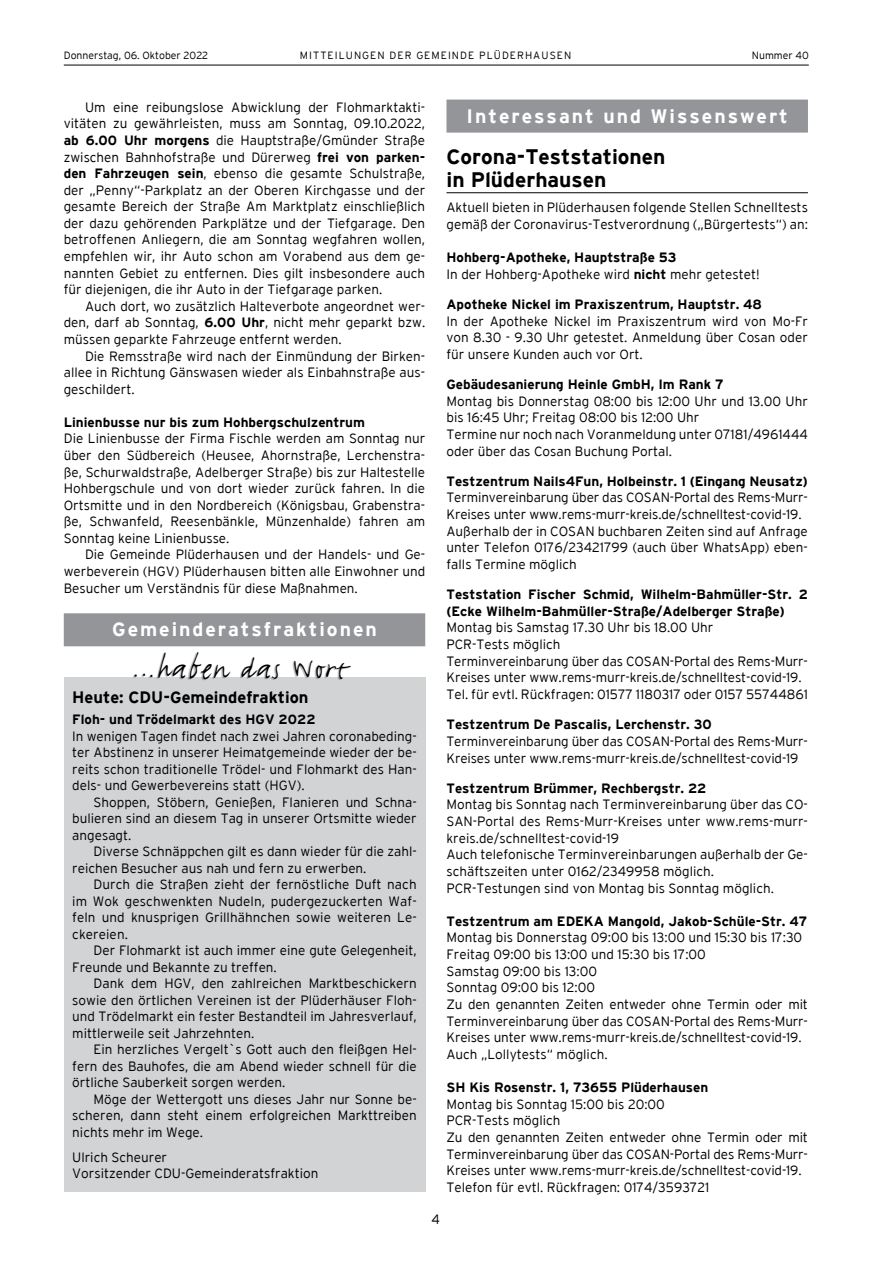
<style>
.page{position:relative;width:893px;height:1263px;background:#fff}
.page>*{position:absolute;margin:0;border:0;box-sizing:border-box;transform-origin:0 0}
.t1{font:34.5px "FF Justlefthand";letter-spacing:.05em;color:#000}
.t2{font:700 21px/22.6px "Interstate";color:#000}
.t3{font:700 19.5px "Interstate";letter-spacing:.1em;color:#fff}
.t4{font:700 16.5px "Interstate";color:#000}
.t5{font:300 13.5px/16.6px "Interstate";color:#000;text-align:justify}
.t6{font:700 13.5px/16.6px "Interstate";color:#000}
.t7{font:300 10.5px "Interstate";letter-spacing:.1em;color:#000}
.t8{font:300 10.5px "Interstate";color:#000}
.s1{font-weight:700}
</style>
<div class="page">
<hr style="left:64px;top:65px;width:745px;height:1px;background:#000">
<div style="left:64px;top:613px;width:361px;height:33px;background:#939598"></div>
<div style="left:64px;top:677px;width:361px;height:515px;background:#d1d3d4"></div>
<div style="left:446px;top:100px;width:362px;height:33px;background:#939598"></div>
<hr style="left:446px;top:192px;width:362px;height:1px;background:#000">
<p class="t8" style="left:64px;top:50px;width:146px">Donnerstag, 06. Oktober 2022</p>
<p class="t7" style="left:300px;top:50px;width:273px">Mitteilungen der Gem einde Plüderhausen</p>
<p class="t8" style="left:752px;top:50px;width:58px">Nummer 40</p>
<p class="t5" style="left:64px;top:99px;width:363px;text-indent:21px">Um eine reibungslose Abwicklung der Flohmarktakti&shy;vitäten zu gewährleisten, muss am Sonntag, 09.10.2022, <span class="s1">ab 6.00 Uhr morgens</span> die Hauptstraße/Gmünder Straße zwischen Bahnhofstraße und Dürerweg <span class="s1">frei von parken&shy;den Fahrzeugen sein</span>, ebenso die gesamte Schulstraße, der „Penny“-Parkplatz an der Oberen Kirchgasse und der gesamte Bereich der Straße Am Marktplatz einschließlich der dazu gehörenden Parkplätze und der Tiefgarage. Den betroffenen Anliegern, die am Sonntag wegfahren wollen, empfehlen wir, ihr Auto schon am Vorabend aus dem ge&shy;nannten Gebiet zu entfernen. Dies gilt insbesondere auch für diejenigen, die ihr Auto in der Tiefgarage parken.</p>
<p class="t5" style="left:64px;top:298px;width:363px;text-indent:21px">Auch dort, wo zusätzlich Halteverbote angeordnet wer&shy;den, darf ab Sonntag, <span class="s1">6.00 Uhr</span>, nicht mehr geparkt bzw. müssen geparkte Fahrzeuge entfernt werden.</p>
<p class="t5" style="left:64px;top:347px;width:363px;text-indent:21px">Die Remsstraße wird nach der Einmündung der Birken&shy;allee in Richtung Gänswasen wieder als Einbahnstraße aus&shy;geschildert.</p>
<p class="t6" style="left:64px;top:414px;width:303px">Linienbusse nur bis zum Hohbergschulzentrum</p>
<p class="t5" style="left:64px;top:430px;width:363px">Die Linienbusse der Firma Fischle werden am Sonntag nur über den Südbereich (Heusee, Ahornstraße, Lerchenstra&shy;ße, Schurwaldstraße, Adelberger Straße) bis zur Haltestelle Hohbergschule und von dort wieder zurück fahren. In die Ortsmitte und in den Nordbereich (Königsbau, Grabenstra&shy;ße, Schwanfeld, Reesenbänkle, Münzenhalde) fahren am Sonntag keine Linienbusse.</p>
<p class="t5" style="left:64px;top:546px;width:363px;text-indent:21px">Die Gemeinde Plüderhausen und der Handels- und Ge&shy;werbeverein (HGV) Plüderhausen bitten alle Einwohner und Besucher um Verständnis für diese Maßnahmen.</p>
<h3 class="t3" style="left:112px;top:619px;width:266px">Gemeinderatsfraktionen</h3>
<h1 class="t1" style="left:133px;top:646px;width:217px">…haben das Wort</h1>
<p class="t4" style="left:72px;top:688px;width:238px">Heute: CDU-Gemeindefraktion</p>
<p class="t6" style="left:72px;top:711px;width:245px">Floh- und Trödelmarkt des HGV 2022</p>
<p class="t5" style="left:72px;top:727px;width:346px">In wenigen Tagen findet nach zwei Jahren coronabeding&shy;ter Abstinenz in unserer Heimatgemeinde wieder der be&shy;reits schon traditionelle Trödel- und Flohmarkt des Han&shy;dels- und Gewerbevereins statt (HGV).</p>
<p class="t5" style="left:72px;top:793px;width:346px;text-indent:21px">Shoppen, Stöbern, Genießen, Flanieren und Schna&shy;bulieren sind an diesem Tag in unserer Ortsmitte wieder angesagt.</p>
<p class="t5" style="left:72px;top:843px;width:346px;text-indent:21px">Diverse Schnäppchen gilt es dann wieder für die zahl&shy;reichen Besucher aus nah und fern zu erwerben.</p>
<p class="t5" style="left:72px;top:876px;width:346px;text-indent:21px">Durch die Straßen zieht der fernöstliche Duft nach im Wok geschwenkten Nudeln, pudergezuckerten Waf&shy;feln und knusprigen Grillhähnchen sowie weiteren Le&shy;ckereien.</p>
<p class="t5" style="left:72px;top:942px;width:346px;text-indent:21px">Der Flohmarkt ist auch immer eine gute Gelegenheit,<br>Freunde und Bekannte zu treffen.</p>
<p class="t5" style="left:72px;top:975px;width:346px;text-indent:21px">Dank dem HGV, den zahlreichen Marktbeschickern sowie den örtlichen Vereinen ist der Plüderhäuser Floh&shy;und Trödelmarkt ein fester Bestandteil im Jahresverlauf, mittlerweile seit Jahrzehnten.</p>
<p class="t5" style="left:72px;top:1041px;width:346px;text-indent:21px">Ein herzliches Vergelt`s Gott auch den fleißgen Hel&shy;fern des Bauhofes, die am Abend wieder schnell für die örtliche Sauberkeit sorgen werden.</p>
<p class="t5" style="left:72px;top:1090px;width:346px;text-indent:21px">Möge der Wettergott uns dieses Jahr nur Sonne be&shy;scheren, dann steht einem erfolgreichen Markttreiben nichts mehr im Wege.</p>
<p class="t5" style="left:72px;top:1148px;width:248px">Ulrich Scheurer<br>Vorsitzender CDU-Gemeinderatsfraktion</p>
<h3 class="t3" style="left:466px;top:105px;width:323px">Interessant und Wissenswert</h3>
<h2 class="t2" style="left:446px;top:145px;width:220px">Corona-Teststationen in Plüderhausen</h2>
<p class="t5" style="left:446px;top:199px;width:363px">Aktuell bieten in Plüderhausen folgende Stellen Schnelltests gemäß der Coronavirus-Testverordnung („Bürgertests“) an:</p>
<p class="t5" style="left:446px;top:249px;width:315px"><span class="s1">Hohberg-Apotheke, Hauptstraße 53<br></span>In der Hohberg-Apotheke wird <span class="s1">nicht</span> mehr getestet!</p>
<p class="t6" style="left:446px;top:296px;width:317px">Apotheke Nickel im Praxiszentrum, Hauptstr. 48</p>
<p class="t5" style="left:446px;top:312px;width:363px">In der Apotheke Nickel im Praxiszentrum wird von Mo-Fr von 8.30 - 9.30 Uhr getestet. Anmeldung über Cosan oder für unsere Kunden auch vor Ort.</p>
<p class="t6" style="left:446px;top:376px;width:279px">Gebäudesanierung Heinle GmbH, Im Rank 7</p>
<p class="t5" style="left:446px;top:392px;width:363px;text-align:left">Montag bis Donnerstag 08:00 bis 12:00 Uhr und 13.00 Uhr bis 16:45 Uhr; Freitag 08:00 bis 12:00 Uhr<br>Termine nur noch nach Voranmeldung unter 07181/4961444 oder über das Cosan Buchung Portal.</p>
<p class="t6" style="left:446px;top:473px;width:363px">Testzentrum Nails4Fun, Holbeinstr. 1 (Eingang Neusatz)</p>
<p class="t5" style="left:446px;top:489px;width:363px;text-align:left">Terminvereinbarung über das COSAN-Portal des Rems-Murr-Kreises unter www.rems-murr-kreis.de/schnelltest-covid-19.<br>Außerhalb der in COSAN buchbaren Zeiten sind auf Anfrage unter Telefon 0176/23421799 (auch über WhatsApp) eben&shy;falls Termine möglich</p>
<p class="t6" style="left:446px;top:586px;width:363px">Teststation Fischer Schmid, Wilhelm-Bahmüller-Str. 2 (Ecke Wilhelm-Bahmüller-Straße/Adelberger Straße)</p>
<p class="t5" style="left:446px;top:619px;width:363px;text-align:left">Montag bis Samstag 17.30 Uhr bis 18.00 Uhr<br>PCR-Tests möglich<br>Terminvereinbarung über das COSAN-Portal des Rems-Murr-Kreises unter www.rems-murr-kreis.de/schnelltest-covid-19.<br>Tel. für evtl. Rückfragen: 01577 1180317 oder 0157 55744861</p>
<p class="t6" style="left:446px;top:716px;width:267px">Testzentrum De Pascalis, Lerchenstr. 30</p>
<p class="t5" style="left:446px;top:733px;width:363px">Terminvereinbarung über das COSAN-Portal des Rems-Murr-<br>Kreises unter www.rems-murr-kreis.de/schnelltest-covid-19</p>
<p class="t6" style="left:446px;top:780px;width:262px">Testzentrum Brümmer, Rechbergstr. 22</p>
<p class="t5" style="left:446px;top:796px;width:363px;text-align:left">Montag bis Sonntag nach Terminvereinbarung über das CO-SAN-Portal des Rems-Murr-Kreises unter www.rems-murr&shy;kreis.de/schnelltest-covid-19<br>Auch telefonische Terminvereinbarungen außerhalb der Ge&shy;schäftszeiten unter 0162/2349958 möglich.<br>PCR-Testungen sind von Montag bis Sonntag möglich.</p>
<p class="t6" style="left:446px;top:913px;width:362px">Testzentrum am EDEKA Mangold, Jakob-Schüle-Str. 47</p>
<p class="t5" style="left:446px;top:929px;width:363px;text-align:left">Montag bis Donnerstag 09:00 bis 13:00 und 15:30 bis 17:30<br>Freitag 09:00 bis 13:00 und 15:30 bis 17:00<br>Samstag 09:00 bis 13:00<br>Sonntag 09:00 bis 12:00<br>Zu den genannten Zeiten entweder ohne Termin oder mit Terminvereinbarung über das COSAN-Portal des Rems-Murr-Kreises unter www.rems-murr-kreis.de/schnelltest-covid-19.<br>Auch „Lollytests“ möglich.</p>
<p class="t6" style="left:446px;top:1079px;width:263px">SH Kis Rosenstr. 1, 73655 Plüderhausen</p>
<p class="t5" style="left:446px;top:1095px;width:363px;text-align:left">Montag bis Sonntag 15:00 bis 20:00<br>PCR-Tests möglich<br>Zu den genannten Zeiten entweder ohne Termin oder mit Terminvereinbarung über das COSAN-Portal des Rems-Murr-Kreises unter www.rems-murr-kreis.de/schnelltest-covid-19.<br>Telefon für evtl. Rückfragen: 0174/3593721</p>
<p class="t5" style="left:432px;top:1210px;width:10px">4</p>
</div>
